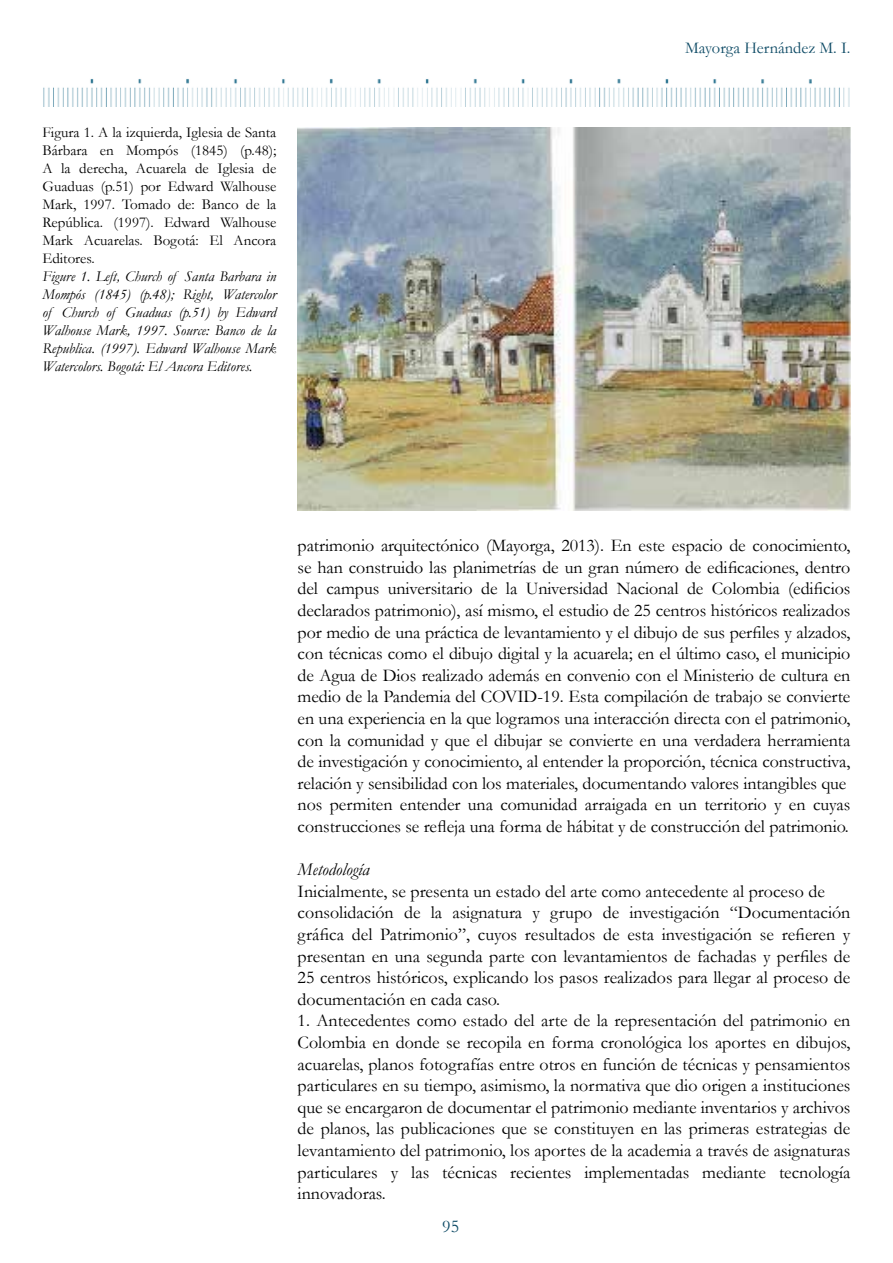
<style>
.page{position:relative;width:893px;height:1263px;background:#fff}
.page>*{position:absolute;margin:0;border:0;box-sizing:border-box;transform-origin:0 0}
.t1{font:18px/21.6px "Garamond";letter-spacing:-.005em;color:#000}
.t2{font:italic 18px "Garamond";color:#000}
.t3{font:18px "Garamond";color:#0d4a65}
.t4{font:16.5px "Garamond";color:#0d4a65}
.t5{font:15px/18px "Garamond";color:#000;text-align:justify}
.t6{font:italic 15px/18px "Garamond";color:#000;text-align:justify}
</style>
<div class="page">
<img style="left:43px;top:79px;width:807px;height:27px">
<img style="left:297px;top:128px;width:553px;height:382px">
<p class="t5" style="left:43px;top:123px;width:235px">Figura 1. A la izquierda, Iglesia de Santa Bárbara en Mompós (1845) (p.48); A la derecha, Acuarela de Iglesia de Guaduas (p.51) por Edward Walhouse Mark, 1997. Tomado de: Banco de la República. (1997). Edward Walhouse Mark Acuarelas. Bogotá: El Ancora Editores.</p>
<p class="t6" style="left:43px;top:267px;width:235px">Figure 1. Left, Church of Santa Barbara in Mompós (1845) (p.48); Right, Watercolor of Church of Guaduas (p.51) by Edward Walhouse Mark, 1997. Source: Banco de la Republica. (1997). Edward Walhouse Mark Watercolors. Bogotá: El Ancora Editores.</p>
<p class="t4" style="left:685px;top:37px;width:167px">Mayorga Hernández M. I.</p>
<p class="t1" style="left:298px;top:534px;width:554px">patrimonio arquitectónico (Mayorga, 2013). En este espacio de conocimiento, se han construido las planimetrías de un gran número de edificaciones, dentro del campus universitario de la Universidad Nacional de Colombia (edificios declarados patrimonio), así mismo, el estudio de 25 centros históricos realizados por medio de una práctica de levantamiento y el dibujo de sus perfiles y alzados, con técnicas como el dibujo digital y la acuarela; en el último caso, el municipio de Agua de Dios realizado además en convenio con el Ministerio de cultura en medio de la Pandemia del COVID-19. Esta compilación de trabajo se convierte en una experiencia en la que logramos una interacción directa con el patrimonio, con la comunidad y que el dibujar se convierte en una verdadera herramienta de investigación y conocimiento, al entender la proporción, técnica constructiva, relación y sensibilidad con los materiales, documentando valores intangibles que nos permiten entender una comunidad arraigada en un territorio y en cuyas construcciones se refleja una forma de hábitat y de construcción del patrimonio.</p>
<p class="t2" style="left:298px;top:857px;width:73px">Metodología</p>
<p class="t1" style="left:298px;top:880px;width:554px">Inicialmente, se presenta un estado del arte como antecedente al proceso de consolidación de la asignatura y grupo de investigación “Documentación gráfica del Patrimonio”, cuyos resultados de esta investigación se refieren y presentan en una segunda parte con levantamientos de fachadas y perfiles de 25 centros históricos, explicando los pasos realizados para llegar al proceso de documentación en cada caso.</p>
<p class="t1" style="left:298px;top:1009px;width:554px;text-align:justify">1. Antecedentes como estado del arte de la representación del patrimonio en Colombia en donde se recopila en forma cronológica los aportes en dibujos, acuarelas, planos fotografías entre otros en función de técnicas y pensamientos particulares en su tiempo, asimismo, la normativa que dio origen a instituciones que se encargaron de documentar el patrimonio mediante inventarios y archivos de planos, las publicaciones que se constituyen en las primeras estrategias de levantamiento del patrimonio, los aportes de la academia a través de asignaturas particulares y las técnicas recientes implementadas mediante tecnología innovadoras.</p>
<p class="t3" style="left:442px;top:1214px;width:18px">95</p>
</div>
